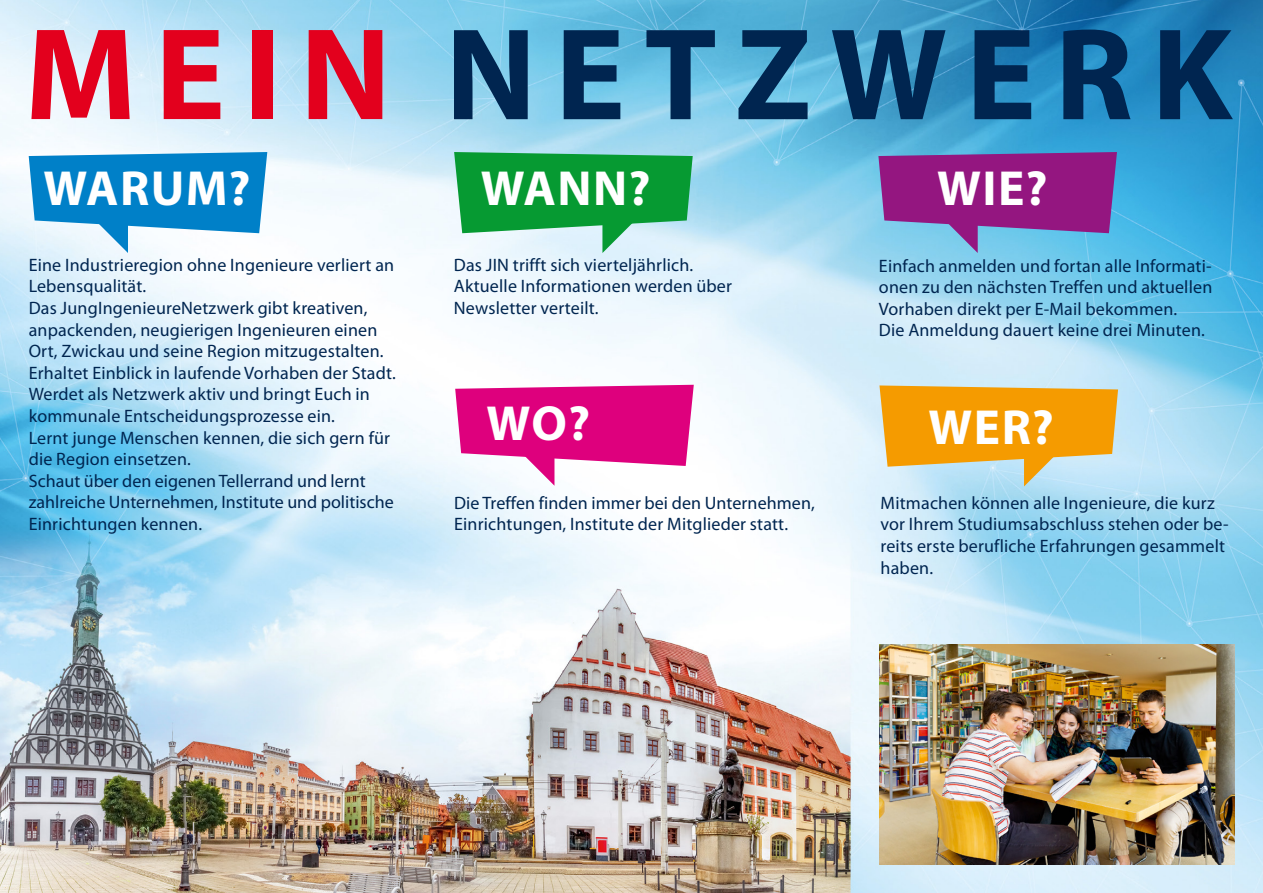
<style>
.page{position:relative;width:1263px;height:893px;background:#fff}
.page>*{position:absolute;margin:0;border:0;box-sizing:border-box;transform-origin:0 0}
.t1{font:700 132px "Myriad Pro";letter-spacing:.14em;color:#002550}
.t2{font:700 49.5px "Myriad Pro";letter-spacing:.03em;color:#fff}
.t3{font:18px/21.6px "Myriad Pro";letter-spacing:.01em;color:#002550}
.s1{color:#e3001d}
</style>
<div class="page">
<img style="left:0;top:0;width:1263px;height:893px">
<img style="left:879px;top:644px;width:355px;height:220px">
<svg style="left:879px;top:385px;width:239px;height:101px;background:#e7b046"></svg>
<svg style="left:29px;top:152px;width:238px;height:101px"></svg>
<svg style="left:878px;top:152px;width:239px;height:101px;background:#89489e"></svg>
<svg style="left:455px;top:385px;width:239px;height:101px"></svg>
<svg style="left:454px;top:152px;width:239px;height:101px;background:#42b26b"></svg>
<h1 class="t1" style="left:25px;top:-11px;width:1209px"><span class="s1">MEIN</span> NETZWERK</h1>
<h2 class="t2" style="left:44px;top:156px;width:208px">WARUM?</h2>
<h2 class="t2" style="left:481px;top:156px;width:171px">WANN?</h2>
<p class="t3" style="left:29px;top:254px;width:369px">Eine Industrieregion ohne Ingenieure verliert an Lebensqualität.<br>Das JungIngenieureNetzwerk gibt kreativen, anpackenden, neugierigen Ingenieuren einen Ort, Zwickau und seine Region mitzugestalten.<br>Erhaltet Einblick in laufende Vorhaben der Stadt.<br>Werdet als Netzwerk aktiv und bringt Euch in kommunale Entscheidungsprozesse ein.<br>Lernt junge Menschen kennen, die sich gern für die Region einsetzen.<br>Schaut über den eigenen Tellerrand und lernt zahlreiche Unternehmen, Institute und politische Einrichtungen kennen.</p>
<p class="t3" style="left:454px;top:254px;width:280px">Das JIN trifft sich vierteljährlich.<br>Aktuelle Informationen werden über<br>Newsletter verteilt.</p>
<h2 class="t2" style="left:486px;top:391px;width:105px">WO?</h2>
<p class="t3" style="left:454px;top:492px;width:362px">Die Treffen finden immer bei den Unternehmen,<br>Einrichtungen, Institute der Mitglieder statt.</p>
<h2 class="t2" style="left:937px;top:156px;width:112px">WIE?</h2>
<p class="t3" style="left:879px;top:255px;width:335px">Einfach anmelden und fortan alle Informati&shy;onen zu den nächsten Treffen und aktuellen Vorhaben direkt per E-Mail bekommen.<br>Die Anmeldung dauert keine drei Minuten.</p>
<h2 class="t2" style="left:928px;top:395px;width:127px">WER?</h2>
<p class="t3" style="left:880px;top:492px;width:350px">Mitmachen können alle Ingenieure, die kurz vor Ihrem Studiumsabschluss stehen oder be&shy;reits erste berufliche Erfahrungen gesammelt haben.</p>
</div>
